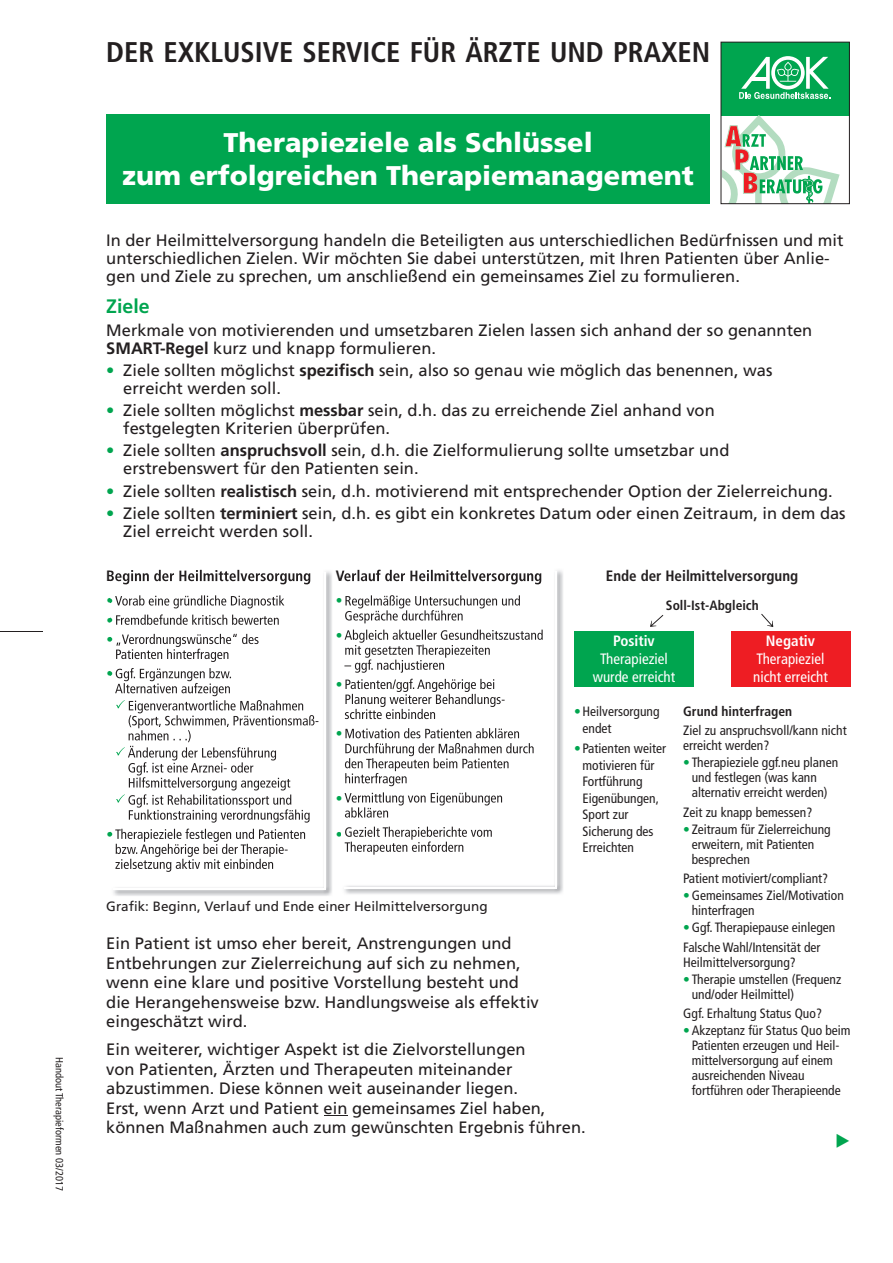
<style>
.page{position:relative;width:893px;height:1263px;background:#fff}
.page>*{position:absolute;margin:0;border:0;box-sizing:border-box;transform-origin:0 0}
.t1{font:700 condensed 28.5px "Frutiger";color:#231f20}
.t2{font:900 27px/33px "Frutiger";color:#fff;text-align:center}
.t3{font:700 19.5px "Frutiger";color:#00a54f}
.t4{font:18px "European Pi Three";color:#00a54f}
.t5{font:16.5px/19.5px "Frutiger";color:#231f20}
.t6{font:condensed 15px/18px "Frutiger";color:#fff;text-align:center}
.t7{font:700 condensed 15px "Frutiger";color:#231f20}
.t8{font:700 condensed 15px "Frutiger";color:#fff}
.t9{font:condensed 13.5px/15px "Frutiger";color:#231f20}
.t10{font:13.5px "Frutiger";color:#231f20}
.t11{font:700 condensed 13.5px "Frutiger";color:#231f20}
.t12{font:condensed 13.5px "Frutiger";color:#00a54f}
.t13{font:condensed 10.5px "Frutiger";color:#231f20}
.s1{font-weight:700}
.s2{color:#00a54f}
</style>
<div class="page">
<hr style="left:0;top:631px;width:43px;height:1px;background:#231f20">
<div style="left:723px;top:44px;width:125px;height:71px;background:#00a54f"></div>
<svg style="left:739px;top:56px;width:91px;height:43px"></svg>
<svg style="left:723px;top:114px;width:117px;height:88px"></svg>
<div style="left:721px;top:42px;width:129px;height:162px;border:1px solid #231f20"></div>
<div style="left:106px;top:115px;width:604px;height:89px;background:#00a54f"></div>
<svg style="left:324px;top:1115px;width:23px;height:1px"></svg>
<div style="left:574px;top:631px;width:120px;height:55px;background:#00a54f"></div>
<div style="left:731px;top:631px;width:119px;height:55px;background:#ee1d23"></div>
<img style="left:112px;top:569px;width:220px;height:327px">
<img style="left:113px;top:595px;width:171px;height:13px">
<img style="left:113px;top:614px;width:166px;height:11px">
<img style="left:113px;top:634px;width:156px;height:13px">
<img style="left:112px;top:649px;width:116px;height:13px">
<img style="left:113px;top:668px;width:156px;height:13px">
<img style="left:112px;top:683px;width:118px;height:13px">
<img style="left:129px;top:700px;width:178px;height:13px">
<img style="left:112px;top:715px;width:207px;height:13px">
<img style="left:112px;top:730px;width:79px;height:12px">
<img style="left:128px;top:746px;width:148px;height:14px">
<img style="left:112px;top:762px;width:157px;height:13px">
<img style="left:112px;top:777px;width:178px;height:13px">
<img style="left:128px;top:794px;width:167px;height:14px">
<img style="left:112px;top:809px;width:198px;height:14px">
<img style="left:113px;top:828px;width:192px;height:14px">
<img style="left:112px;top:844px;width:176px;height:13px">
<img style="left:112px;top:859px;width:161px;height:13px">
<img style="left:111px;top:570px;width:199px;height:14px">
<hr style="left:113px;top:888px;width:213px;height:1px;background:#fff">
<hr style="left:324px;top:572px;width:2px;height:317px;background:#fff">
<img style="left:344px;top:569px;width:219px;height:325px">
<img style="left:344px;top:595px;width:180px;height:13px">
<img style="left:344px;top:610px;width:119px;height:13px">
<img style="left:344px;top:630px;width:203px;height:13px">
<img style="left:344px;top:645px;width:154px;height:13px">
<img style="left:344px;top:659px;width:100px;height:14px">
<img style="left:344px;top:679px;width:154px;height:13px">
<img style="left:344px;top:694px;width:161px;height:13px">
<img style="left:344px;top:709px;width:91px;height:10px">
<img style="left:344px;top:728px;width:179px;height:10px">
<img style="left:344px;top:743px;width:194px;height:13px">
<img style="left:344px;top:758px;width:169px;height:13px">
<img style="left:344px;top:773px;width:63px;height:13px">
<img style="left:344px;top:792px;width:162px;height:13px">
<img style="left:344px;top:807px;width:44px;height:11px">
<img style="left:344px;top:827px;width:149px;height:13px">
<img style="left:344px;top:841px;width:119px;height:14px">
<img style="left:342px;top:570px;width:199px;height:14px">
<hr style="left:344px;top:887px;width:213px;height:1px;background:#fff">
<hr style="left:556px;top:571px;width:1px;height:317px;background:#fff">
<svg style="left:650px;top:615px;width:13px;height:12px"></svg>
<svg style="left:761px;top:614px;width:12px;height:13px"></svg>
<svg style="left:116px;top:700px;width:9px;height:9px"></svg>
<svg style="left:116px;top:747px;width:9px;height:9px"></svg>
<svg style="left:116px;top:794px;width:9px;height:9px"></svg>
<p class="t13" style="left:66px;top:1056px;width:136px;rotate:90deg">Handout Therapieformen 03/2017</p>
<h1 class="t1" style="left:106px;top:35px;width:605px">DER EXKLUSIVE SERVICE FÜR ÄRZTE UND PRAXEN</h1>
<h2 class="t2" style="left:123px;top:126px;width:573px">Therapieziele als Schlüssel<br>zum erfolgreichen Therapiemanagement</h2>
<p class="t5" style="left:106px;top:232px;width:739px;line-height:18px">In der Heilmittelversorgung handeln die Beteiligten aus unterschiedlichen Bedürfnissen und mit unterschiedlichen Zielen. Wir möchten Sie dabei unterstützen, mit Ihren Patienten über Anlie&shy;gen und Ziele zu sprechen, um anschließend ein gemeinsames Ziel zu formulieren.</p>
<p class="t3" style="left:106px;top:295px;width:45px">Ziele</p>
<p class="t5" style="left:106px;top:321px;width:708px;line-height:18px">Merkmale von motivierenden und umsetzbaren Zielen lassen sich anhand der so genannten<br><span class="s1">SMART-Regel</span> kurz und knapp formulieren.</p>
<p class="t5" style="left:123px;top:361px;width:651px;line-height:18px;text-indent:-17px"><span class="s2">•</span> Ziele sollten möglichst <span class="s1">spezifisch</span> sein, also so genau wie möglich das benennen, was erreicht werden soll.</p>
<p class="t5" style="left:123px;top:401px;width:593px;line-height:18px;text-indent:-17px"><span class="s2">•</span> Ziele sollten möglichst <span class="s1">messbar</span> sein, d.h. das zu erreichende Ziel anhand von festgelegten Kriterien überprüfen.</p>
<p class="t5" style="left:123px;top:442px;width:608px;line-height:18px;text-indent:-17px"><span class="s2">•</span> Ziele sollten <span class="s1">anspruchsvoll</span> sein, d.h. die Zielformulierung sollte umsetzbar und erstrebenswert für den Patienten sein.</p>
<p class="t5" style="left:106px;top:481px;width:728px"><span class="s2">•</span> Ziele sollten <span class="s1">realistisch</span> sein, d.h. motivierend mit entsprechender Option der Zielerreichung.</p>
<p class="t5" style="left:123px;top:504px;width:724px;line-height:18px;text-indent:-17px"><span class="s2">•</span> Ziele sollten <span class="s1">terminiert</span> sein, d.h. es gibt ein konkretes Datum oder einen Zeitraum, in dem das<br>Ziel erreicht werden soll.</p>
<p class="t7" style="left:606px;top:567px;width:194px">Ende der Heilmittelversorgung</p>
<p class="t11" style="left:666px;top:597px;width:94px">Soll-Ist-Abgleich</p>
<p class="t8" style="left:613px;top:631px;width:43px">Positiv</p>
<p class="t6" style="left:593px;top:649px;width:84px">Therapieziel wurde erreicht</p>
<p class="t8" style="left:766px;top:631px;width:51px">Negativ</p>
<p class="t6" style="left:753px;top:649px;width:76px;text-align:left">Therapieziel nicht erreicht</p>
<p class="t12" style="left:336px;top:827px;width:8px">•</p>
<p class="t10" style="left:106px;top:898px;width:383px">Grafik: Beginn, Verlauf und Ende einer Heilmittelversorgung</p>
<p class="t9" style="left:583px;top:703px;width:78px;line-height:16.5px;text-indent:-9px"><span class="s2">•</span> Heilversorgung endet</p>
<p class="t9" style="left:583px;top:740px;width:85px;line-height:16.5px;text-indent:-9px"><span class="s2">•</span> Patienten weiter motivieren für<br>Fortführung<br>Eigenübungen,<br>Sport zur<br>Sicherung des<br>Erreichten</p>
<p class="t5" style="left:106px;top:933px;width:434px">Ein Patient ist umso eher bereit, Anstrengungen und Entbehrungen zur Zielerreichung auf sich zu nehmen, wenn eine klare und positive Vorstellung besteht und die Herangehensweise bzw. Handlungsweise als effektiv eingeschätzt wird.</p>
<p class="t5" style="left:106px;top:1039px;width:481px">Ein weiterer, wichtiger Aspekt ist die Zielvorstellungen<br>von Patienten, Ärzten und Therapeuten miteinander abzustimmen. Diese können weit auseinander liegen.<br>Erst, wenn Arzt und Patient ein gemeinsames Ziel haben, können Maßnahmen auch zum gewünschten Ergebnis führen.</p>
<p class="t11" style="left:683px;top:703px;width:110px">Grund hinterfragen</p>
<p class="t9" style="left:683px;top:723px;width:165px">Ziel zu anspruchsvoll/kann nicht erreicht werden?</p>
<p class="t9" style="left:692px;top:755px;width:148px;text-indent:-9px"><span class="s2">•</span> Therapieziele ggf.neu planen und festlegen (was kann alternativ erreicht werden)</p>
<p class="t9" style="left:683px;top:804px;width:131px">Zeit zu knapp bemessen?</p>
<p class="t9" style="left:692px;top:822px;width:140px;text-indent:-9px"><span class="s2">•</span> Zeitraum für Zielerreichung erweitern, mit Patienten besprechen</p>
<p class="t9" style="left:683px;top:871px;width:146px">Patient motiviert/compliant?</p>
<p class="t9" style="left:692px;top:888px;width:154px;text-indent:-9px"><span class="s2">•</span> Gemeinsames Ziel/Motivation hinterfragen</p>
<p class="t9" style="left:683px;top:918px;width:154px;line-height:19.2px"><span class="s2">•</span> Ggf. Therapiepause einlegen<br>Falsche Wahl/Intensität der</p>
<p class="t9" style="left:683px;top:954px;width:114px">Heilmittelversorgung?</p>
<p class="t9" style="left:692px;top:971px;width:151px;text-indent:-9px"><span class="s2">•</span> Therapie umstellen (Frequenz und/oder Heilmittel)</p>
<p class="t9" style="left:683px;top:1006px;width:140px">Ggf. Erhaltung Status Quo?</p>
<p class="t9" style="left:692px;top:1023px;width:160px;text-indent:-9px"><span class="s2">•</span> Akzeptanz für Status Quo beim<br>Patienten erzeugen und Heil&shy;mittelversorgung auf einem ausreichenden Niveau fortführen oder Therapieende</p>
<p class="t4" style="left:835px;top:1129px;width:17px">E</p>
</div>
